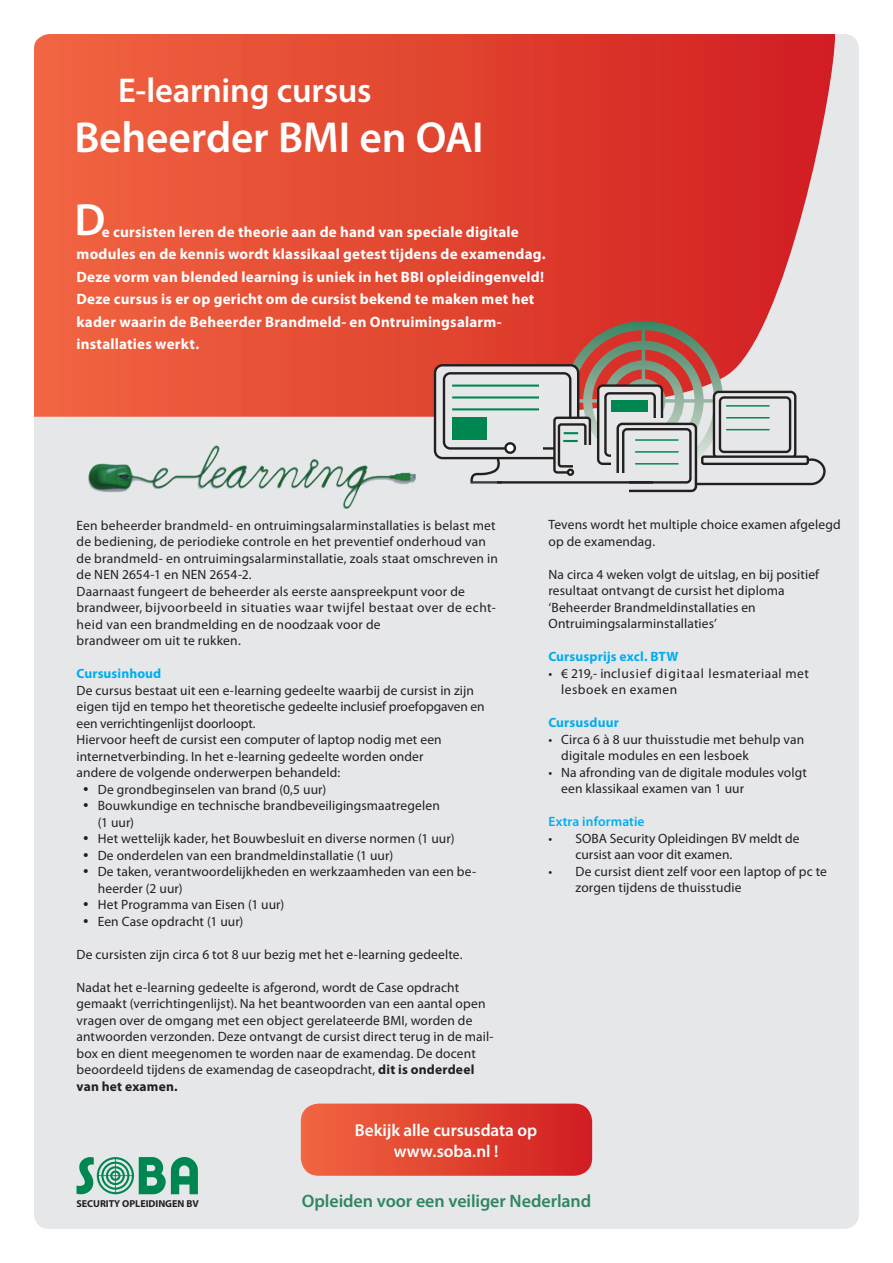
<style>
.page{position:relative;width:893px;height:1263px;background:#fff}
.page>*{position:absolute;margin:0;border:0;box-sizing:border-box;transform-origin:0 0}
.t1{font:600 45.45px "Myriad Pro";color:#fff}
.t2{font:600 43.5px "Myriad Pro";letter-spacing:-.005em;color:#fff}
.t3{font:600 34.5px "Myriad Pro";letter-spacing:-.005em;color:#fff}
.t4{font:600 18px "Myriad Pro";letter-spacing:-.005em;color:#308662}
.t5{font:600 17.25px/21.1px "Myriad Pro";letter-spacing:-.005em;color:#fff;text-align:center}
.t6{font:700 15px/22.5px "Myriad Pro";letter-spacing:.015em;color:#fff}
.t7{font:13.5px/16.5px "Myriad Pro";letter-spacing:.01em;color:#231f20}
.t8{font:13.5px/16.5px "Myriad Pro";letter-spacing:.035em;color:#231f20}
.t9{font:700 13.5px "Myriad Pro";letter-spacing:.01em;color:#00aeef}
.t10{font:600 13.5px "Myriad Pro";letter-spacing:.01em;color:#00aeef}
.t11{font:700 10.05px "Myriad Pro";letter-spacing:-.005em;color:#231f20}
.s1{font-weight:700}
</style>
<div class="page">
<div style="left:34px;top:34px;width:825px;height:1195px;background:#e6e7e9;border-radius:15px"></div>
<svg style="left:33px;top:34px;width:802px;height:383px;background:#e24b38"></svg>
<svg style="left:301px;top:1103px;width:291px;height:73px;background:#e14634"></svg>
<svg style="left:77px;top:1157px;width:121px;height:38px"></svg>
<div style="left:435px;top:365px;width:143px;height:93px;background:#e6e7e9;border-radius:7px"></div>
<div style="left:434px;top:364px;width:145px;height:95px;border:2px solid #231f20;border-radius:7px"></div>
<div style="left:443px;top:372px;width:128px;height:78px;border:2px solid #231f20;border-radius:6px"></div>
<svg style="left:556px;top:425px;width:7px;height:46px"></svg>
<div style="left:507px;top:444px;width:36px;height:8px;background:#e6e7e9"></div>
<svg style="left:469px;top:456px;width:31px;height:28px"></svg>
<hr style="left:471px;top:481px;width:31px;height:3px;background:#3e3e3f">
<div style="left:553px;top:417px;width:38px;height:57px;border:2px solid #231f20;border-radius:3px"></div>
<div style="left:558px;top:423px;width:29px;height:44px;border:2px solid #231f20;border-radius:2px"></div>
<svg style="left:505px;top:443px;width:10px;height:10px"></svg>
<div style="left:504px;top:442px;width:12px;height:12px;border:2px solid #231f20;border-radius:50%"></div>
<div style="left:616px;top:423px;width:81px;height:69px;border:2px solid #231f20;border-radius:5px"></div>
<div style="left:586px;top:473px;width:43px;height:21px;background:#e6e7e9"></div>
<hr style="left:497px;top:481px;width:156px;height:3px;background:#231f20">
<hr style="left:452px;top:385px;width:87px;height:2px;background:#008751">
<hr style="left:452px;top:396px;width:87px;height:2px;background:#008751">
<hr style="left:452px;top:408px;width:87px;height:2px;background:#008751">
<svg style="left:563px;top:321px;width:265px;height:165px"></svg>
<div style="left:612px;top:400px;width:36px;height:12px;background:#008751"></div>
<div style="left:452px;top:418px;width:35px;height:22px;background:#008751"></div>
<img style="left:88px;top:445px;width:328px;height:64px">
<h3 class="t3" style="left:118px;top:69px;width:255px">E-learning cursus</h3>
<h2 class="t2" style="left:74px;top:109px;width:411px">Beheerder BMI en OAI</h2>
<h1 class="t1" style="left:74px;top:191px;width:33px">D</h1>
<p class="t6" style="left:77px;top:220px;width:471px;text-indent:25px">e cursisten leren de theorie aan de hand van speciale digitale modules en de kennis wordt klassikaal getest tijdens de examendag.<br>Deze vorm van blended learning is uniek in het BBI opleidingenveld!<br>Deze cursus is er op gericht om de cursist bekend te maken met het kader waarin de Beheerder Brandmeld- en Ontruimingsalarm&shy;installaties werkt.</p>
<p class="t7" style="left:77px;top:517px;width:423px">Een beheerder brandmeld- en ontruimingsalarminstallaties is belast met de bediening, de periodieke controle en het preventief onderhoud van de brandmeld- en ontruimingsalarminstallatie, zoals staat omschreven in de NEN 2654-1 en NEN 2654-2.<br>Daarnaast fungeert de beheerder als eerste aanspreekpunt voor de brandweer, bijvoorbeeld in situaties waar twijfel bestaat over de echt&shy;heid van een brandmelding en de noodzaak voor de<br>brandweer om uit te rukken.</p>
<p class="t9" style="left:77px;top:665px;width:86px">Cursusinhoud</p>
<p class="t7" style="left:77px;top:682px;width:399px">De cursus bestaat uit een e-learning gedeelte waarbij de cursist in zijn</p>
<p class="t7" style="left:77px;top:698px;width:410px">eigen tijd en tempo het theoretische gedeelte inclusief proefopgaven en</p>
<p class="t7" style="left:77px;top:715px;width:181px">een verrichtingenlijst doorloopt.</p>
<p class="t7" style="left:77px;top:731px;width:367px">Hiervoor heeft de cursist een computer of laptop nodig met een</p>
<p class="t7" style="left:77px;top:748px;width:348px">internetverbinding. In het e-learning gedeelte worden onder</p>
<p class="t7" style="left:77px;top:764px;width:265px">andere de volgende onderwerpen behandeld:</p>
<p class="t7" style="left:98px;top:781px;width:230px">De grondbeginselen van brand (0,5 uur)</p>
<p class="t7" style="left:98px;top:797px;width:344px">Bouwkundige en technische brandbeveiligingsmaatregelen</p>
<p class="t7" style="left:98px;top:814px;width:38px">(1 uur)</p>
<p class="t7" style="left:98px;top:830px;width:358px">Het wettelijk kader, het Bouwbesluit en diverse normen (1 uur)</p>
<p class="t7" style="left:98px;top:847px;width:297px">De onderdelen van een brandmeldinstallatie (1 uur)</p>
<p class="t7" style="left:98px;top:863px;width:380px">De taken, verantwoordelijkheden en werkzaamheden van een be-</p>
<p class="t7" style="left:98px;top:880px;width:86px">heerder (2 uur)</p>
<p class="t7" style="left:98px;top:896px;width:188px">Het Programma van Eisen (1 uur)</p>
<p class="t7" style="left:98px;top:913px;width:147px">Een Case opdracht (1 uur)</p>
<p class="t7" style="left:76px;top:946px;width:388px">De cursisten zijn circa 6 tot 8 uur bezig met het e-learning gedeelte.</p>
<p class="t7" style="left:76px;top:979px;width:419px">Nadat het e-learning gedeelte is afgerond, wordt de Case opdracht gemaakt (verrichtingenlijst). Na het beantwoorden van een aantal open vragen over de omgang met een object gerelateerde BMI, worden de antwoorden verzonden. Deze ontvangt de cursist direct terug in de mail&shy;box en dient meegenomen te worden naar de examendag. De docent beoordeeld tijdens de examendag de caseopdracht, <span class="s1">dit is onderdeel van het examen.</span></p>
<p class="t7" style="left:548px;top:516px;width:294px">Tevens wordt het multiple choice examen afgelegd op de examendag.</p>
<p class="t7" style="left:548px;top:566px;width:272px">Na circa 4 weken volgt de uitslag, en bij positief resultaat ontvangt de cursist het diploma ‘Beheerder Brandmeldinstallaties en Ontruimingsalarminstallaties’</p>
<p class="t9" style="left:548px;top:648px;width:132px">Cursusprijs excl. BTW</p>
<p class="t8" style="left:561px;top:665px;width:249px;text-indent:-13px">• € 219,- inclusief digitaal lesmateriaal met lesboek en examen</p>
<p class="t9" style="left:548px;top:714px;width:72px">Cursusduur</p>
<p class="t7" style="left:561px;top:731px;width:245px;text-indent:-13px">• Circa 6 à 8 uur thuisstudie met behulp van digitale modules en een lesboek</p>
<p class="t7" style="left:561px;top:764px;width:247px;text-indent:-13px">• Na afronding van de digitale modules volgt een klassikaal examen van 1 uur</p>
<p class="t10" style="left:548px;top:813px;width:98px">Extra informatie</p>
<p class="t7" style="left:575px;top:830px;width:226px;text-indent:-27px">• SOBA Security Opleidingen BV meldt de cursist aan voor dit examen.</p>
<p class="t7" style="left:575px;top:863px;width:253px;text-indent:-27px">• De cursist dient zelf voor een laptop of pc te zorgen tijdens de thuisstudie</p>
<p class="t5" style="left:355px;top:1119px;width:184px">Bekijk alle cursusdata op www.soba.nl !</p>
<p class="t11" style="left:77px;top:1197px;width:124px">SECURITY OPLEIDINGEN BV</p>
<h3 class="t4" style="left:302px;top:1189px;width:291px">Opleiden voor een veiliger Nederland</h3>
</div>
